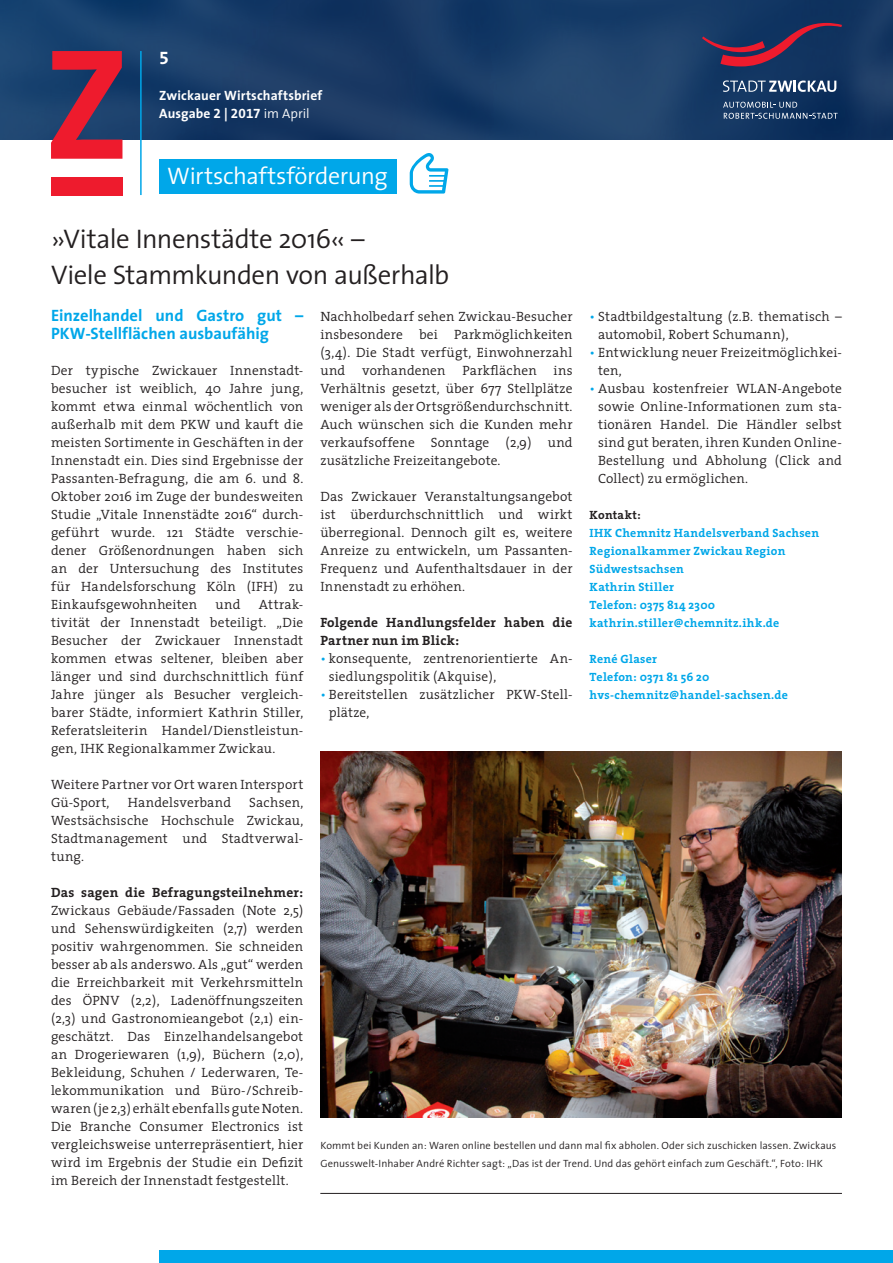
<style>
.page{position:relative;width:893px;height:1263px;background:#fff}
.page>*{position:absolute;margin:0;border:0;box-sizing:border-box;transform-origin:0 0}
.t1{font:300 27px/36px "The Sans";letter-spacing:-.02em;color:#231f20}
.t2{font:300 24px "The Sans";letter-spacing:-.015em;color:#fff}
.t3{font:18px "The Sans Bold Expert";color:#fff}
.t4{font:700 16.5px/18px "The Sans";color:#00a7e9}
.t5{font:300 13.5px/18px "The Serif";letter-spacing:.015em;color:#231f20;text-align:justify}
.t6{font:700 13.5px/18px "The Serif";letter-spacing:.015em;color:#231f20}
.t7{font:700 13.5px/18px "The Sans";letter-spacing:.01em;color:#fff}
.t8{font:700 12px/18px "The Serif";letter-spacing:.02em;color:#00a7e9}
.t9{font:700 12px "The Serif";letter-spacing:.02em;color:#231f20}
.t10{font:300 10.5px/18px "The Sans";letter-spacing:.01em;color:#231f20}
.s1{font-family:"The Sans Bold Expert";font-weight:400}
.s2{font-weight:300}
.s3{color:#00a7e9}
</style>
<div class="page">
<div style="left:159px;top:1251px;width:734px;height:12px;background:#00a7e9"></div>
<img style="left:0;top:0;width:893px;height:139px">
<div style="left:159px;top:159px;width:237px;height:35px;background:#00a7e9"></div>
<svg style="left:51px;top:51px;width:71px;height:108px;background:#912b49"></svg>
<div style="left:51px;top:177px;width:71px;height:18px;background:#ee1b2d"></div>
<svg style="left:723px;top:102px;width:115px;height:17px;background:#385579"></svg>
<svg style="left:702px;top:23px;width:140px;height:43px;background:#3c2f57"></svg>
<svg style="left:723px;top:80px;width:113px;height:12px"></svg>
<hr style="left:140px;top:51px;width:2px;height:144px;background:#00a7e9">
<svg style="left:410px;top:153px;width:38px;height:41px"></svg>
<img style="left:320px;top:751px;width:522px;height:366px">
<hr style="left:320px;top:1193px;width:522px;height:1px;background:#231f20">
<h3 class="t3" style="left:159px;top:43px;width:11px">5</h3>
<p class="t7" style="left:159px;top:86px;width:165px">Zwickauer Wirtschaftsbrief<br>Ausgabe <span class="s1">2</span> | <span class="s1">2017</span> <span class="s2">im April</span></p>
<h2 class="t2" style="left:167px;top:156px;width:222px">Wirtschaftsförderung</h2>
<h1 class="t1" style="left:51px;top:220px;width:400px">››Vitale Innenstädte 2016‹‹ –<br>Viele Stammkunden von außerhalb</h1>
<p class="t5" style="left:320px;top:307px;width:254px">Nachholbedarf sehen Zwickau-Besucher insbesondere bei Parkmöglichkeiten (3,4). Die Stadt verfügt, Einwohnerzahl und vorhandenen Parkflächen ins Verhältnis gesetzt, über 677 Stellplätze weniger als der Ortsgrößendurchschnitt.<br>Auch wünschen sich die Kunden mehr verkaufsoffene Sonntage (2,9) und zusätzliche Freizeitangebote.</p>
<p class="t5" style="left:320px;top:487px;width:254px">Das Zwickauer Veranstaltungsangebot ist überdurchschnittlich und wirkt überregional. Dennoch gilt es, weitere Anreize zu entwickeln, um Passanten-Frequenz und Aufenthaltsdauer in der Innenstadt zu erhöhen.</p>
<p class="t6" style="left:320px;top:613px;width:254px">Folgende Handlungsfelder haben die<br>Partner nun im Blick:</p>
<p class="t5" style="left:329px;top:649px;width:245px;text-indent:-9px"><span class="s3">•</span> konsequente, zentrenorientierte An&shy;siedlungspolitik (Akquise),</p>
<p class="t5" style="left:329px;top:685px;width:245px;text-indent:-8px"><span class="s3">•</span> Bereitstellen zusätzlicher PKW-Stell&shy;plätze,</p>
<p class="t4" style="left:51px;top:306px;width:254px">Einzelhandel und Gastro gut –<br>PKW-Stellflächen ausbaufähig</p>
<p class="t5" style="left:51px;top:361px;width:254px">Der typische Zwickauer Innenstadt&shy;besucher ist weiblich, 40 Jahre jung, kommt etwa einmal wöchentlich von außerhalb mit dem PKW und kauft die meisten Sortimente in Geschäften in der Innenstadt ein. Dies sind Ergebnisse der Passanten-Befragung, die am 6. und 8.<br>Oktober 2016 im Zuge der bundesweiten Studie „Vitale Innenstädte 2016“ durch&shy;geführt wurde. 121 Städte verschie&shy;dener Größenordnungen haben sich an der Untersuchung des Institutes für Handelsforschung Köln (IFH) zu Einkaufsgewohnheiten</p>
<p class="t5" style="left:598px;top:307px;width:245px;text-indent:-9px"><span class="s3">•</span> Stadtbildgestaltung (z.B. thematisch – automobil, Robert Schumann),</p>
<p class="t5" style="left:598px;top:343px;width:245px;text-indent:-9px"><span class="s3">•</span> Entwicklung neuer Freizeitmöglichkei&shy;ten,</p>
<p class="t5" style="left:598px;top:379px;width:245px;text-indent:-8px"><span class="s3">•</span> Ausbau kostenfreier WLAN-Angebote sowie Online-Informationen zum sta&shy;tionären Handel. Die Händler selbst sind gut beraten, ihren Kunden Online-Bestellung und Abholung (Click and Collect) zu ermöglichen.</p>
<p class="t9" style="left:590px;top:505px;width:53px">Kontakt:</p>
<p class="t8" style="left:590px;top:524px;width:231px">IHK Chemnitz Handelsverband Sachsen<br>Regionalkammer Zwickau Region<br>Südwestsachsen<br>Kathrin Stiller<br>Telefon: 0375 814 2300 kathrin.stiller@chemnitz.ihk.de</p>
<p class="t8" style="left:590px;top:650px;width:200px">René Glaser<br>Telefon: 0371 81 56 20 hvs-chemnitz@handel-sachsen.de</p>
<p class="t5" style="left:51px;top:595px;width:254px;text-indent:208px">Attrak&shy;tivität der Innenstadt beteiligt. „Die Besucher der Zwickauer Innenstadt kommen etwas seltener, bleiben aber länger und sind durchschnittlich fünf Jahre jünger als Besucher vergleich&shy;barer Städte, informiert Kathrin Stiller, Referatsleiterin Handel/Dienstleistun&shy;gen, IHK Regionalkammer Zwickau.</p>
<p class="t5" style="left:51px;top:775px;width:254px">Weitere Partner vor Ort waren Intersport<br>Gü-Sport,</p>
<p class="t5" style="left:216px;top:595px;width:26px">und</p>
<p class="t5" style="left:51px;top:793px;width:254px;text-indent:198px">Sachsen, Westsächsische Hochschule Zwickau, Stadtmanagement und Stadtverwal&shy;tung.</p>
<p class="t6" style="left:51px;top:883px;width:254px">Das sagen die Befragungsteilnehmer:</p>
<p class="t5" style="left:51px;top:901px;width:254px">Zwickaus Gebäude/Fassaden (Note 2,5) und Sehenswürdigkeiten (2,7) werden positiv wahrgenommen. Sie schneiden besser ab als anderswo. Als „gut“ werden die Erreichbarkeit mit Verkehrsmitteln des ÖPNV (2,2), Ladenöffnungszeiten (2,3) und Gastronomieangebot (2,1) ein&shy;geschätzt. Das Einzelhandelsangebot an Drogeriewaren (1,9), Büchern (2,0), Bekleidung, Schuhen / Lederwaren, Te&shy;lekommunikation und Büro-/Schreib&shy;waren (je 2,3) erhält ebenfalls gute Noten.<br>Die Branche Consumer Electronics ist vergleichsweise unterrepräsentiert, hier wird im Ergebnis der Studie ein Defizit im Bereich der Innenstadt festgestellt.</p>
<p class="t5" style="left:128px;top:793px;width:105px">Handelsverband</p>
<p class="t10" style="left:320px;top:1136px;width:518px">Kommt bei Kunden an: Waren online bestellen und dann mal fix abholen. Oder sich zuschicken lassen. Zwickaus<br>Genusswelt-Inhaber André Richter sagt: „Das ist der Trend. Und das gehört einfach zum Geschäft.“, Foto: IHK</p>
</div>
